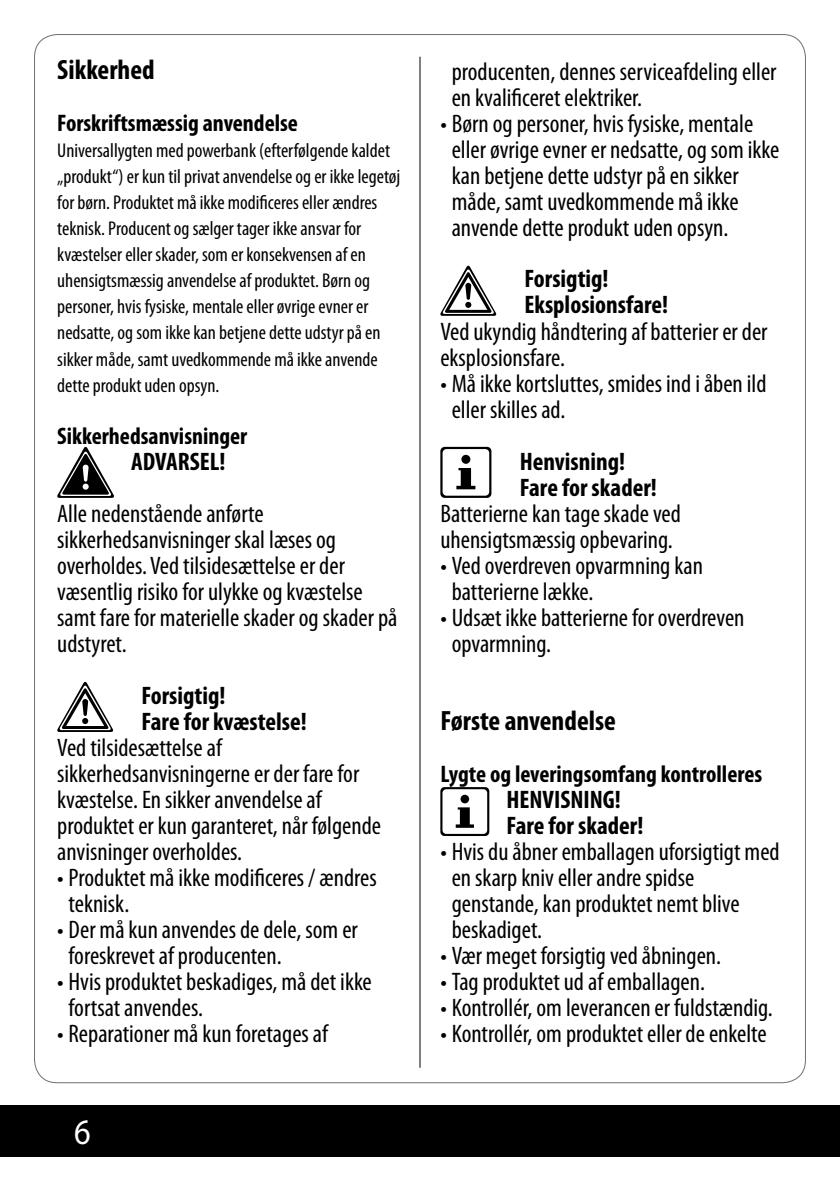
<style>
.page{position:relative;width:840px;height:1191px;background:#fff}
.page>*{position:absolute;margin:0;border:0;box-sizing:border-box;transform-origin:0 0}
.t1{font:36px "Myriad Pro";color:#fff;scale:.9 1}
.t2{font:700 condensed 28px "Myriad Pro";color:#000}
.t3{font:condensed 25.4px/26px "Myriad Pro";color:#000}
.t4{font:700 condensed 25.4px/26px "Myriad Pro";color:#000}
.t5{font:700 condensed 24px "Myriad Pro";color:#000}
.t6{font:condensed 20px/26px "Myriad Pro";color:#000}
</style>
<div class="page">
<div style="left:0;top:1106px;width:839px;height:51px;background:#000"></div>
<hr style="left:419px;top:57px;width:1px;height:1010px;background:#000">
<svg style="left:57px;top:446px;width:57px;height:52px"></svg>
<svg style="left:57px;top:681px;width:57px;height:51px"></svg>
<svg style="left:440px;top:265px;width:56px;height:51px"></svg>
<svg style="left:440px;top:447px;width:51px;height:51px"></svg>
<svg style="left:440px;top:787px;width:49px;height:49px"></svg>
<p class="t2" style="left:57px;top:53px;width:99px">Sikkerhed</p>
<p class="t5" style="left:57px;top:108px;width:242px">Forskriftsmæssig anvendelse</p>
<p class="t6" style="left:57px;top:138px;width:344px">Universallygten med powerbank (efterfølgende kaldet „produkt“) er kun til privat anvendelse og er ikke legetøj for børn. Produktet må ikke modificeres eller ændres teknisk. Producent og sælger tager ikke ansvar for kvæstelser eller skader, som er konsekvensen af en uhensigtsmæssig anvendelse af produktet. Børn og personer, hvis fysiske, mentale eller øvrige evner er nedsatte, og som ikke kan betjene dette udstyr på en sikker måde, samt uvedkommende må ikke anvende dette produkt uden opsyn.</p>
<p class="t5" style="left:57px;top:420px;width:191px">Sikkerhedsanvisninger</p>
<p class="t4" style="left:131px;top:447px;width:96px">ADVARSEL!</p>
<p class="t3" style="left:57px;top:500px;width:341px">Alle nedenstående anførte sikkerhedsanvisninger skal læses og overholdes. Ved tilsidesættelse er der væsentlig risiko for ulykke og kvæstelse samt fare for materielle skader og skader på udstyret.</p>
<p class="t4" style="left:141px;top:681px;width:167px">Forsigtig!<br>Fare for kvæstelse!</p>
<p class="t3" style="left:57px;top:734px;width:325px">Ved tilsidesættelse af sikkerhedsanvisningerne er der fare for kvæstelse. En sikker anvendelse af produktet er kun garanteret, når følgende anvisninger overholdes.</p>
<p class="t3" style="left:69px;top:864px;width:309px;text-indent:-11px">• Produktet må ikke modificeres / ændres teknisk.</p>
<p class="t3" style="left:69px;top:916px;width:290px;text-indent:-11px">• Der må kun anvendes de dele, som er foreskrevet af producenten.</p>
<p class="t3" style="left:69px;top:968px;width:304px;text-indent:-11px">• Hvis produktet beskadiges, må det ikke fortsat anvendes.</p>
<p class="t3" style="left:57px;top:1020px;width:272px">• Reparationer må kun foretages af</p>
<h1 class="t1" style="left:74px;top:1110px;width:20px">6</h1>
<p class="t3" style="left:451px;top:58px;width:326px">producenten, dennes serviceafdeling eller en kvalificeret elektriker.</p>
<p class="t3" style="left:451px;top:110px;width:329px;text-indent:-11px">• Børn og personer, hvis fysiske, mentale eller øvrige evner er nedsatte, og som ikke kan betjene dette udstyr på en sikker måde, samt uvedkommende må ikke anvende dette produkt uden opsyn.</p>
<p class="t4" style="left:524px;top:265px;width:145px">Forsigtig!<br>Eksplosionsfare!</p>
<p class="t3" style="left:440px;top:318px;width:328px">Ved ukyndig håndtering af batterier er der eksplosionsfare.</p>
<p class="t3" style="left:451px;top:370px;width:316px;text-indent:-11px">• Må ikke kortsluttes, smides ind i åben ild eller skilles ad.</p>
<p class="t4" style="left:519px;top:447px;width:138px">Henvisning!<br>Fare for skader!</p>
<p class="t3" style="left:440px;top:500px;width:242px">Batterierne kan tage skade ved uhensigtsmæssig opbevaring.</p>
<p class="t3" style="left:451px;top:552px;width:253px;text-indent:-11px">• Ved overdreven opvarmning kan batterierne lække.</p>
<p class="t3" style="left:451px;top:604px;width:294px;text-indent:-11px">• Udsæt ikke batterierne for overdreven opvarmning.</p>
<p class="t2" style="left:440px;top:703px;width:177px">Første anvendelse</p>
<p class="t5" style="left:440px;top:758px;width:323px">Lygte og leveringsomfang kontrolleres</p>
<p class="t4" style="left:506px;top:785px;width:138px">HENVISNING!<br>Fare for skader!</p>
<p class="t3" style="left:451px;top:838px;width:329px;text-indent:-11px">• Hvis du åbner emballagen uforsigtigt med en skarp kniv eller andre spidse genstande, kan produktet nemt blive beskadiget.</p>
<p class="t3" style="left:440px;top:942px;width:282px">• Vær meget forsigtig ved åbningen.</p>
<p class="t3" style="left:440px;top:968px;width:266px">• Tag produktet ud af emballagen.</p>
<p class="t3" style="left:440px;top:994px;width:334px">• Kontrollér, om leverancen er fuldstændig.</p>
<p class="t3" style="left:440px;top:1020px;width:328px">• Kontrollér, om produktet eller de enkelte</p>
</div>
